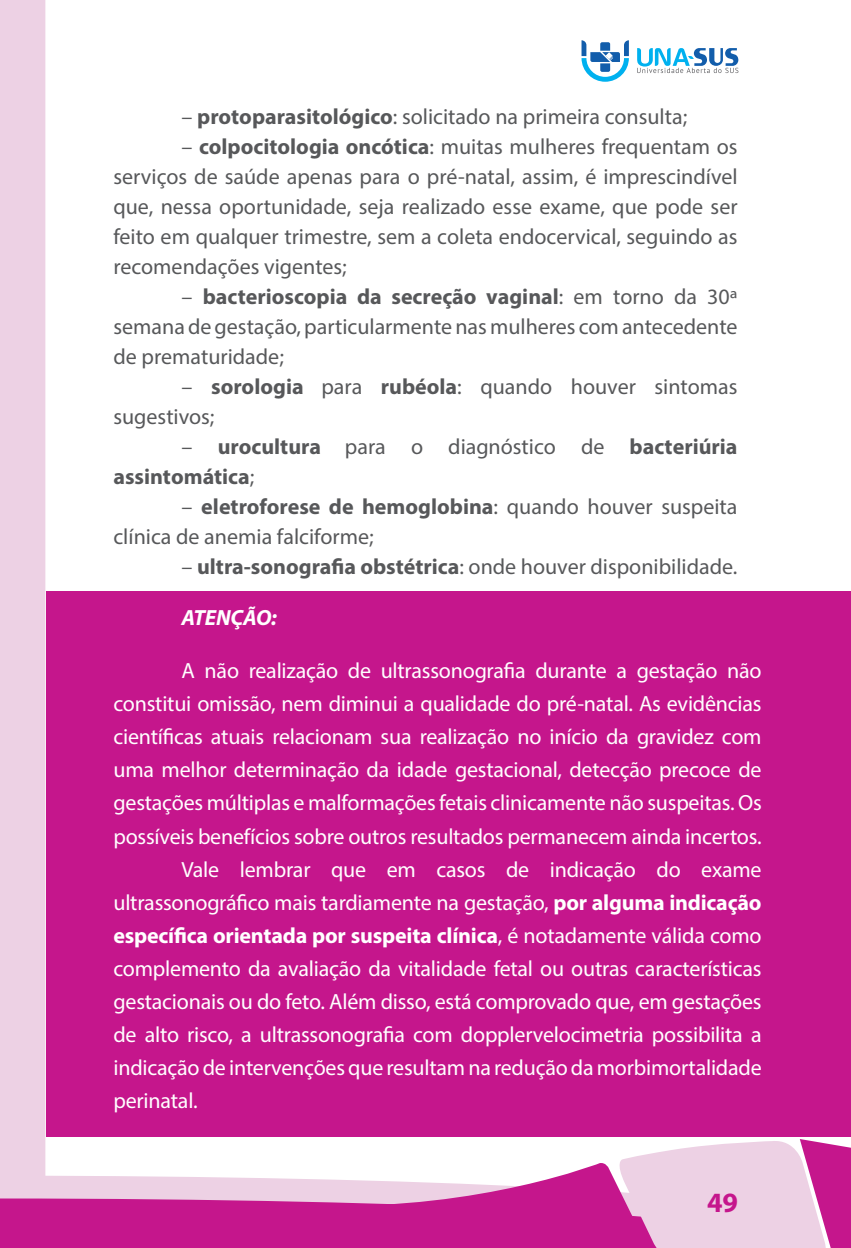
<style>
.page{position:relative;width:851px;height:1248px;background:#fff}
.page>*{position:absolute;margin:0;border:0;box-sizing:border-box;transform-origin:0 0}
.t1{font:700 28px "Myriad Pro";color:#c5168c}
.t2{font:22px "Myriad Pro";letter-spacing:-.01em;color:#fff}
.t3{font:22px/30px "Myriad Pro";color:#57585a;text-align:justify}
.t4{font:700 22px "Myriad Pro";letter-spacing:-.01em;color:#fff}
.t5{font:700 22px/30px "Myriad Pro";color:#57585a}
.t6{font:italic 700 22px "Myriad Pro";letter-spacing:-.01em;color:#fff}
.s1{font-weight:700}
.s2{font-weight:400}
</style>
<div class="page">
<div style="left:0;top:0;width:45px;height:1138px;background:#edd1e4"></div>
<svg style="left:0;top:1138px;width:850px;height:109px"></svg>
<svg style="left:581px;top:40px;width:47px;height:42px"></svg>
<svg style="left:637px;top:48px;width:101px;height:25px"></svg>
<div style="left:46px;top:591px;width:804px;height:545px;background:#c5168c"></div>
<p class="t3" style="left:181px;top:103px;width:507px">– <span class="s1">protoparasitológico</span>: solicitado na primeira consulta;</p>
<p class="t3" style="left:113px;top:133px;width:625px;text-indent:68px">– <span class="s1">colpocitologia oncótica</span>: muitas mulheres frequentam os serviços de saúde apenas para o pré-natal, assim, é imprescindível que, nessa oportunidade, seja realizado esse exame, que pode ser feito em qualquer trimestre, sem a coleta endocervical, seguindo as recomendações vigentes;</p>
<p class="t3" style="left:113px;top:283px;width:625px;text-indent:68px">– <span class="s1">bacterioscopia da secreção vaginal</span>: em torno da 30ª semana de gestação, particularmente nas mulheres com antecedente de prematuridade;</p>
<p class="t3" style="left:113px;top:373px;width:625px;text-indent:68px">– <span class="s1">sorologia</span> para <span class="s1">rubéola</span>: quando houver sintomas sugestivos;</p>
<p class="t5" style="left:113px;top:433px;width:625px;text-indent:68px"><span class="s2">–</span> urocultura <span class="s2">para o diagnóstico de</span> bacteriúria assintomática<span class="s2">;</span></p>
<p class="t3" style="left:113px;top:493px;width:625px;text-indent:68px">– <span class="s1">eletroforese de hemoglobina</span>: quando houver suspeita clínica de anemia falciforme;</p>
<p class="t3" style="left:181px;top:553px;width:557px">– <span class="s1">ultra-sonografia obstétrica</span>: onde houver disponibilidade.</p>
<p class="t6" style="left:181px;top:609px;width:97px">ATENÇÃO:</p>
<p class="t2" style="left:181px;top:662px;width:581px">A não realização de ultrassonografia durante a gestação não</p>
<p class="t2" style="left:113px;top:695px;width:649px">constitui omissão, nem diminui a qualidade do pré-natal. As evidências</p>
<p class="t2" style="left:113px;top:728px;width:649px">científicas atuais relacionam sua realização no início da gravidez com</p>
<p class="t2" style="left:113px;top:761px;width:649px">uma melhor determinação da idade gestacional, detecção precoce de</p>
<p class="t2" style="left:113px;top:794px;width:649px">gestações múltiplas e malformações fetais clinicamente não suspeitas. Os</p>
<p class="t2" style="left:113px;top:827px;width:649px">possíveis benefícios sobre outros resultados permanecem ainda incertos.</p>
<p class="t2" style="left:181px;top:860px;width:581px">Vale lembrar que em casos de indicação do exame</p>
<p class="t2" style="left:113px;top:893px;width:649px">ultrassonográfico mais tardiamente na gestação, <span class="s1">por alguma indicação</span></p>
<p class="t4" style="left:113px;top:926px;width:649px">específica orientada por suspeita clínica<span class="s2">, é notadamente válida como</span></p>
<p class="t2" style="left:113px;top:959px;width:649px">complemento da avaliação da vitalidade fetal ou outras características</p>
<p class="t2" style="left:113px;top:992px;width:649px">gestacionais ou do feto. Além disso, está comprovado que, em gestações</p>
<p class="t2" style="left:113px;top:1025px;width:649px">de alto risco, a ultrassonografia com dopplervelocimetria possibilita a</p>
<p class="t2" style="left:113px;top:1058px;width:649px">indicação de intervenções que resultam na redução da morbimortalidade</p>
<p class="t2" style="left:113px;top:1091px;width:86px">perinatal.</p>
<p class="t1" style="left:707px;top:1192px;width:33px">49</p>
</div>
